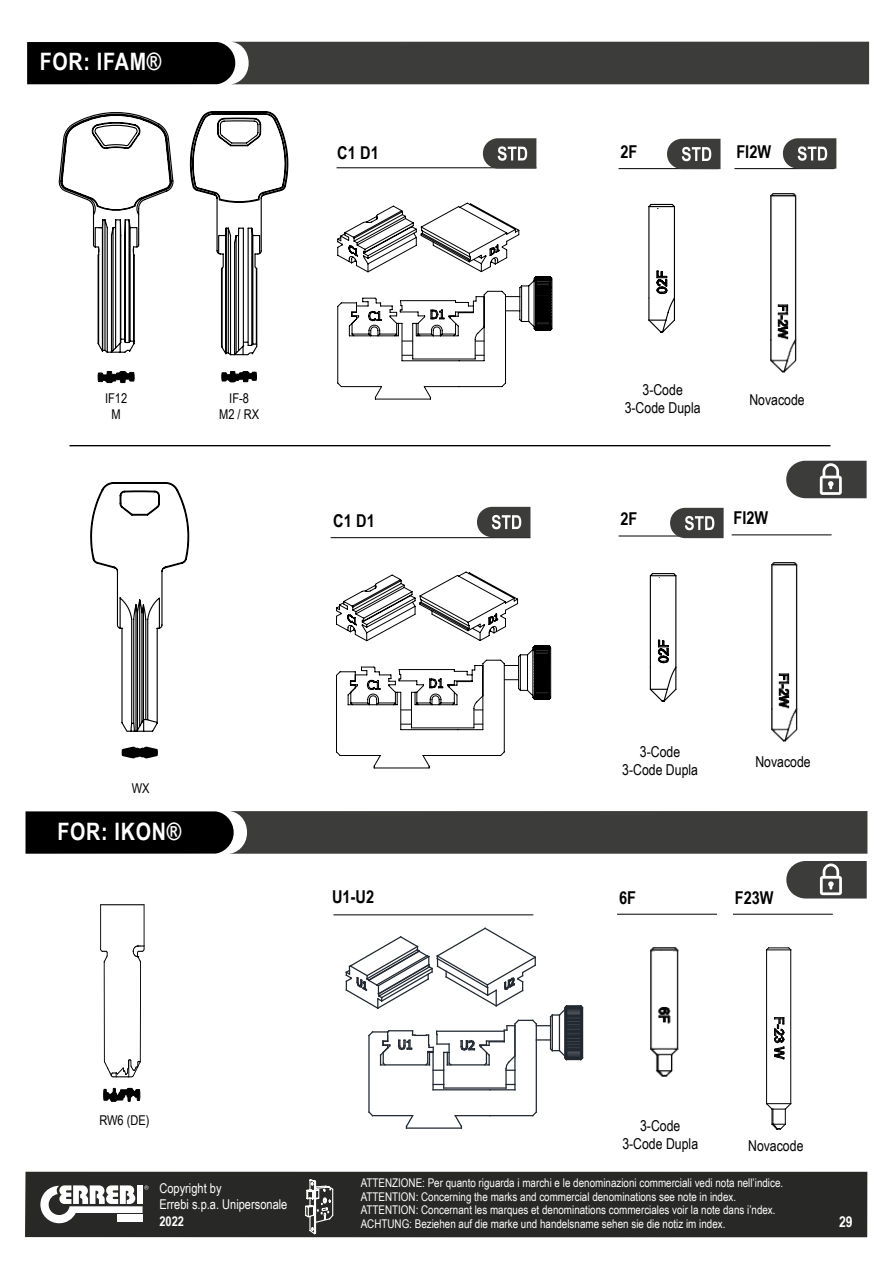
<style>
.page{position:relative;width:893px;height:1263px;background:#fff}
.page>*{position:absolute;margin:0;border:0;box-sizing:border-box;transform-origin:0 0}
.t1{font:700 24px "Arial Narrow";letter-spacing:.03em;color:#fff}
.t2{font:700 17.7px "Arial Narrow";color:#000}
.t3{font:15px/18px "Arial Narrow";color:#000;text-align:center}
.t4{font:700 15px "Arial Narrow";color:#fff}
.t5{font:13.5px/16.5px "Arial Narrow";color:#fff}
.t6{font:13.5px/16.2px "Arial Narrow";color:#000;text-align:center}
.t7{font:700 13.5px "Arial Narrow";color:#fff}
.t8{font:12px/13.5px "Arial Narrow";color:#fff}
</style>
<div class="page">
<div style="left:25px;top:1171px;width:842px;height:66px;background:#282827"></div>
<svg style="left:304px;top:1178px;width:30px;height:58px"></svg>
<svg style="left:40px;top:1185px;width:108px;height:38px"></svg>
<svg style="left:27px;top:42px;width:842px;height:42px;background:#30302f"></svg>
<svg style="left:26px;top:811px;width:841px;height:43px;background:#333332"></svg>
<hr style="left:101px;top:904px;width:43px;height:1px;background:#000">
<hr style="left:100px;top:905px;width:1px;height:44px;background:#000">
<hr style="left:144px;top:905px;width:1px;height:41px;background:#000">
<svg style="left:100px;top:945px;width:45px;height:133px"></svg>
<svg style="left:103px;top:1088px;width:37px;height:14px"></svg>
<hr style="left:333px;top:914px;width:200px;height:1px;background:#000">
<hr style="left:368px;top:1035px;width:2px;height:77px;background:#212830">
<svg style="left:368px;top:1110px;width:6px;height:7px"></svg>
<hr style="left:373px;top:1115px;width:40px;height:1px;background:#212830">
<hr style="left:406px;top:1127px;width:55px;height:2px;background:#212830">
<hr style="left:455px;top:1115px;width:35px;height:1px;background:#212830">
<hr style="left:433px;top:1089px;width:57px;height:1px;background:#212830">
<hr style="left:432px;top:1052px;width:2px;height:38px;background:#212830">
<svg style="left:405px;top:1114px;width:9px;height:14px"></svg>
<svg style="left:453px;top:1114px;width:10px;height:14px"></svg>
<svg style="left:531px;top:1110px;width:6px;height:7px"></svg>
<hr style="left:536px;top:1024px;width:1px;height:88px;background:#212830">
<hr style="left:490px;top:1115px;width:43px;height:1px;background:#212830">
<hr style="left:514px;top:1024px;width:2px;height:66px;background:#212830">
<hr style="left:443px;top:1052px;width:1px;height:36px;background:#212830">
<hr style="left:444px;top:1087px;width:62px;height:2px;background:#212830">
<hr style="left:505px;top:1068px;width:2px;height:20px;background:#212830">
<svg style="left:490px;top:1084px;width:25px;height:6px"></svg>
<svg style="left:345px;top:927px;width:239px;height:144px"></svg>
<hr style="left:617px;top:914px;width:100px;height:1px;background:#000">
<hr style="left:733px;top:914px;width:100px;height:1px;background:#000">
<img style="left:650px;top:947px;width:28px;height:130px">
<div style="left:655px;top:951px;width:17px;height:49px;background:#fff"></div>
<hr style="left:790px;top:950px;width:1px;height:154px;background:#000">
<hr style="left:766px;top:950px;width:1px;height:154px;background:#000">
<svg style="left:766px;top:1103px;width:26px;height:27px"></svg>
<svg style="left:766px;top:947px;width:26px;height:4px"></svg>
<svg style="left:774px;top:1017px;width:11px;height:43px"></svg>
<hr style="left:69px;top:445px;width:761px;height:1px;background:#000">
<svg style="left:337px;top:202px;width:216px;height:198px"></svg>
<hr style="left:337px;top:167px;width:199px;height:1px;background:#000">
<svg style="left:90px;top:482px;width:99px;height:250px"></svg>
<svg style="left:121px;top:746px;width:37px;height:13px"></svg>
<svg style="left:336px;top:571px;width:216px;height:198px"></svg>
<hr style="left:331px;top:537px;width:199px;height:1px;background:#000">
<hr style="left:619px;top:535px;width:99px;height:1px;background:#000">
<hr style="left:732px;top:534px;width:100px;height:1px;background:#000">
<hr style="left:619px;top:168px;width:99px;height:1px;background:#000">
<svg style="left:648px;top:203px;width:27px;height:130px"></svg>
<hr style="left:674px;top:207px;width:1px;height:91px;background:#000">
<hr style="left:648px;top:207px;width:1px;height:91px;background:#000">
<hr style="left:734px;top:168px;width:100px;height:1px;background:#000">
<img style="left:770px;top:193px;width:26px;height:180px">
<div style="left:776px;top:245px;width:15px;height:56px;background:#fff"></div>
<svg style="left:649px;top:573px;width:28px;height:129px"></svg>
<hr style="left:675px;top:576px;width:1px;height:91px;background:#000">
<hr style="left:650px;top:576px;width:1px;height:91px;background:#000">
<img style="left:772px;top:562px;width:26px;height:180px">
<div style="left:777px;top:614px;width:16px;height:56px;background:#fff"></div>
<svg style="left:477px;top:507px;width:53px;height:30px;background:#5f5f5e"></svg>
<svg style="left:670px;top:508px;width:54px;height:30px;background:#5f5f5e"></svg>
<svg style="left:483px;top:138px;width:53px;height:31px;background:#60605f"></svg>
<svg style="left:667px;top:139px;width:53px;height:30px;background:#5d5d5d"></svg>
<svg style="left:783px;top:138px;width:53px;height:31px;background:#5e5e5e"></svg>
<svg style="left:786px;top:461px;width:81px;height:37px;background:#5a5a59"></svg>
<svg style="left:786px;top:861px;width:81px;height:37px;background:#5a5a59"></svg>
<svg style="left:59px;top:112px;width:115px;height:272px"></svg>
<svg style="left:189px;top:111px;width:100px;height:272px"></svg>
<div style="left:655px;top:578px;width:15px;height:51px;background:#fff"></div>
<div style="left:653px;top:209px;width:15px;height:51px;background:#fff"></div>
<h1 class="t1" style="left:40px;top:43px;width:123px">FOR: IFAM®</h1>
<h2 class="t2" style="left:337px;top:139px;width:43px">C1 D1</h2>
<h2 class="t2" style="left:620px;top:138px;width:18px">2F</h2>
<h2 class="t2" style="left:736px;top:138px;width:36px">FI2W</h2>
<p class="t6" style="left:105px;top:389px;width:24px">IF12<br>M</p>
<p class="t6" style="left:219px;top:389px;width:41px">IF-8<br>M2 / RX</p>
<p class="t3" style="left:625px;top:380px;width:77px">3-Code<br>3-Code Dupla</p>
<p class="t3" style="left:749px;top:391px;width:57px">Novacode</p>
<h2 class="t2" style="left:333px;top:507px;width:43px">C1 D1</h2>
<h2 class="t2" style="left:620px;top:506px;width:18px">2F</h2>
<h2 class="t2" style="left:734px;top:505px;width:36px">FI2W</h2>
<p class="t6" style="left:132px;top:780px;width:19px">WX</p>
<h1 class="t1" style="left:57px;top:813px;width:125px">FOR: IKON®</h1>
<p class="t3" style="left:622px;top:742px;width:77px">3-Code<br>3-Code Dupla</p>
<p class="t3" style="left:755px;top:752px;width:57px">Novacode</p>
<h2 class="t2" style="left:332px;top:883px;width:43px">U1-U2</h2>
<h2 class="t2" style="left:619px;top:884px;width:18px">6F</h2>
<h2 class="t2" style="left:735px;top:884px;width:40px">F23W</h2>
<p class="t6" style="left:99px;top:1112px;width:52px">RW6 (DE)</p>
<p class="t5" style="left:159px;top:1179px;width:129px">Copyright by<br>Errebi s.p.a. Unipersonale</p>
<p class="t7" style="left:159px;top:1210px;width:26px">2022</p>
<p class="t3" style="left:622px;top:1116px;width:77px">3-Code<br>3-Code Dupla</p>
<p class="t3" style="left:748px;top:1136px;width:57px">Novacode</p>
<p class="t8" style="left:361px;top:1176px;width:424px">ATTENZIONE: Per quanto riguarda i marchi e le denominazioni commerciali vedi nota nell’indice.<br>ATTENTION: Concerning the marks and commercial denominations see note in index.<br>ATTENTION: Concernant les marques et denominations commerciales voir la note dans i’ndex.<br>ACHTUNG: Beziehen auf die marke und handelsname sehen sie die notiz im index.</p>
<p class="t4" style="left:839px;top:1210px;width:15px">29</p>
</div>
